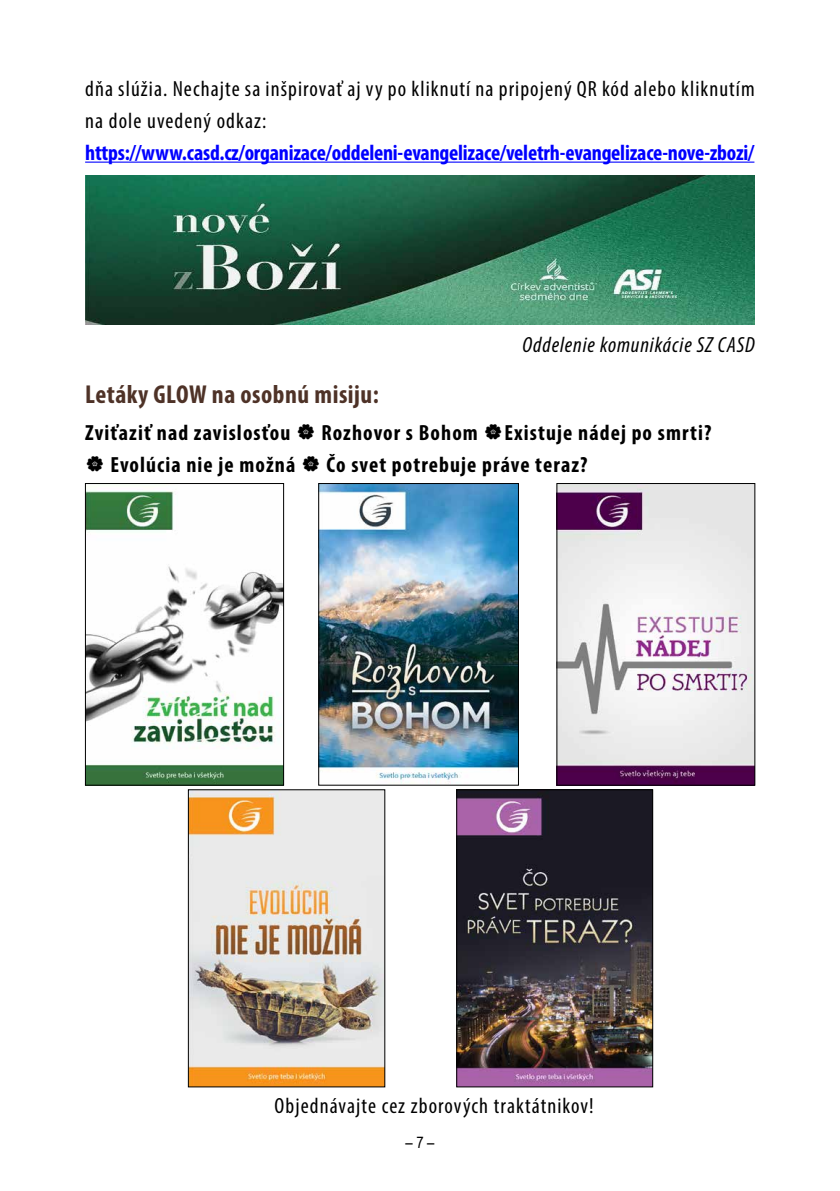
<style>
.page{position:relative;width:840px;height:1191px;background:#fff}
.page>*{position:absolute;margin:0;border:0;box-sizing:border-box;transform-origin:0 0}
.t1{font:700 condensed 26px "Myriad Pro";letter-spacing:.02em;color:#4e3227}
.t2{font:condensed 22px/32px "Myriad Pro";letter-spacing:.05em;color:#000}
.t3{font:700 condensed 22px "Myriad Pro";letter-spacing:.05em;color:#000}
.t4{font:700 condensed 22px "Myriad Pro";letter-spacing:-.01em;color:#00f}
.t5{font:italic condensed 22px "Myriad Pro";letter-spacing:.04em;color:#000}
.t6{font:16px "Arial Narrow";color:#000}
</style>
<div class="page">
<hr style="left:85px;top:162px;width:669px;height:1px;background:#00f">
<img style="left:85px;top:176px;width:669px;height:149px">
<img style="left:558px;top:485px;width:194px;height:298px">
<div style="left:556px;top:483px;width:198px;height:302px;border:1px solid #000"></div>
<img style="left:87px;top:491px;width:195px;height:292px">
<div style="left:85px;top:483px;width:199px;height:302px;border:1px solid #000"></div>
<img style="left:458px;top:791px;width:192px;height:294px">
<div style="left:456px;top:789px;width:196px;height:298px;border:1px solid #000"></div>
<img style="left:320px;top:485px;width:196px;height:298px">
<div style="left:318px;top:483px;width:200px;height:302px;border:1px solid #000"></div>
<img style="left:190px;top:791px;width:193px;height:294px">
<div style="left:188px;top:789px;width:197px;height:298px;border:1px solid #000"></div>
<p class="t2" style="left:85px;top:72px;width:670px">dňa slúžia. Nechajte sa inšpirovať aj vy po kliknutí na pripojený QR kód alebo kliknutím na dole uvedený odkaz:</p>
<p class="t4" style="left:85px;top:139px;width:670px">https://www.casd.cz/organizace/oddeleni-evangelizace/veletrh-evangelizace-nove-zbozi/</p>
<p class="t5" style="left:522px;top:331px;width:234px">Oddelenie komunikácie SZ CASD</p>
<p class="t1" style="left:85px;top:378px;width:295px">Letáky GLOW na osobnú misiju:</p>
<p class="t3" style="left:85px;top:419px;width:207px">Zviťaziť nad zavislosťou</p>
<p class="t3" style="left:321px;top:419px;width:391px">Rozhovor s Bohom Existuje nádej po smrti?</p>
<p class="t3" style="left:110px;top:451px;width:186px">Evolúcia nie je možná</p>
<p class="t3" style="left:326px;top:451px;width:262px">Čo svet potrebuje práve teraz?</p>
<p class="t2" style="left:274px;top:1089px;width:320px">Objednávajte cez zborových traktátnikov!</p>
<p class="t6" style="left:405px;top:1130px;width:31px">– 7 –</p>
</div>
